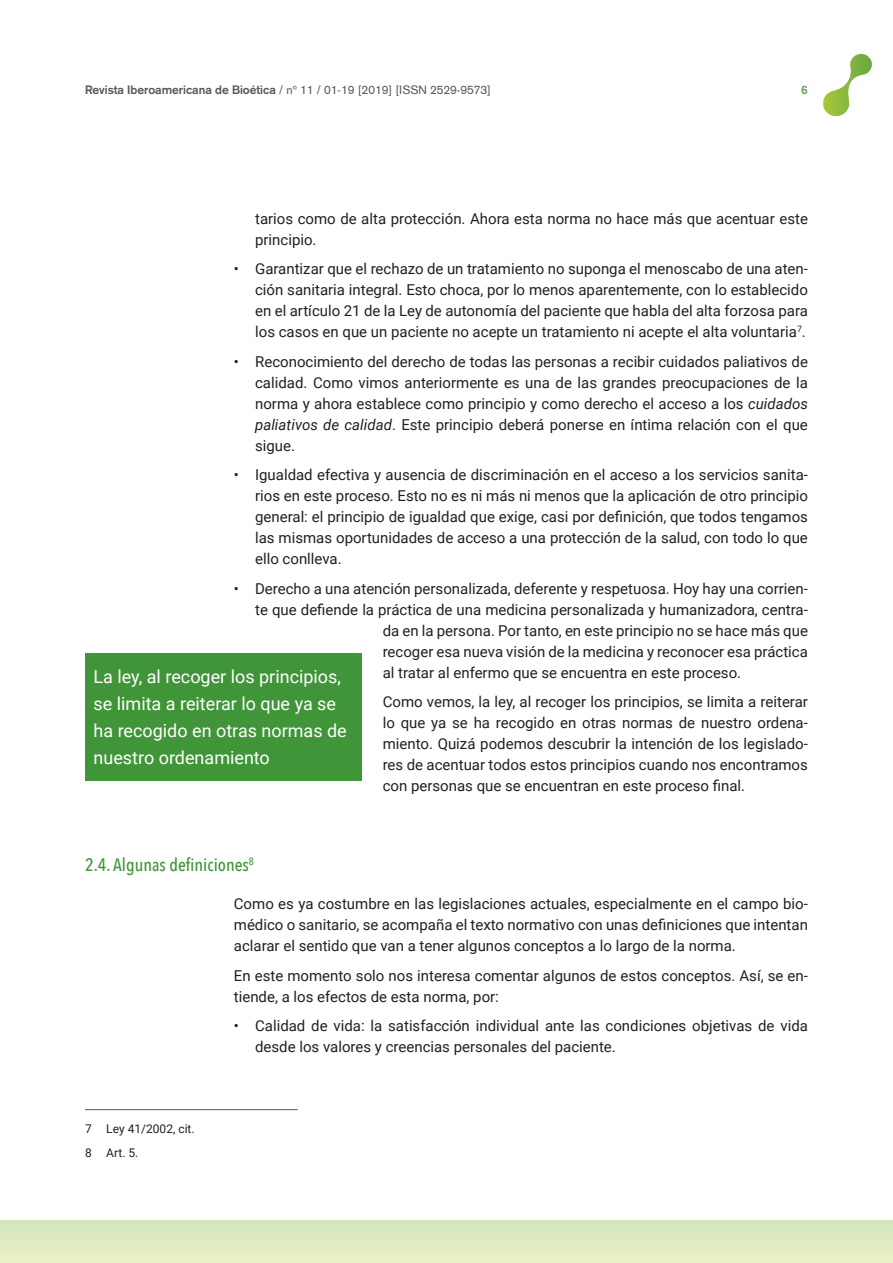
<style>
.page{position:relative;width:893px;height:1263px;background:#fff}
.page>*{position:absolute;margin:0;border:0;box-sizing:border-box;transform-origin:0 0}
.t1{font:18px/27px "Roboto";color:#fff}
.t2{font:500 18px "Avenir Next Condensed";color:#3f9537}
.t3{font:15px/21px "Roboto";color:#231f20;text-align:justify}
.t4{font:12px "Akzidenz Grotesk";color:#57585a}
.t5{font:12px/23.5px "Roboto";color:#231f20}
.t6{font:700 12px "Akzidenz Grotesk";color:#66a554}
.s1{font-weight:700}
.s2{font-style:italic}
</style>
<div class="page">
<div style="left:0;top:1220px;width:893px;height:43px;background:#deeac2"></div>
<svg style="left:823px;top:54px;width:49px;height:62px"></svg>
<hr style="left:85px;top:1109px;width:213px;height:1px;background:#57585a">
<div style="left:85px;top:653px;width:276px;height:127px;background:#3f9537"></div>
<p class="t4" style="left:85px;top:83px;width:407px"><span class="s1">Revista Iberoamericana de Bioética</span> / nº 11 / 01-19 [2019] [ISSN 2529-9573]</p>
<p class="t6" style="left:801px;top:83px;width:8px">6</p>
<p class="t3" style="left:255px;top:207px;width:554px">tarios como de alta protección. Ahora esta norma no hace más que acentuar este principio.</p>
<p class="t3" style="left:255px;top:258px;width:554px;text-indent:-21px">• Garantizar que el rechazo de un tratamiento no suponga el menoscabo de una aten&shy;ción sanitaria integral. Esto choca, por lo menos aparentemente, con lo establecido en el artículo 21 de la Ley de autonomía del paciente que habla del alta forzosa para los casos en que un paciente no acepte un tratamiento ni acepte el alta voluntaria<sup>7</sup>.</p>
<p class="t3" style="left:255px;top:350px;width:554px;text-indent:-21px">• Reconocimiento del derecho de todas las personas a recibir cuidados paliativos de calidad. Como vimos anteriormente es una de las grandes preocupaciones de la norma y ahora establece como principio y como derecho el acceso a los <span class="s2">cuidados paliativos de calidad</span>. Este principio deberá ponerse en íntima relación con el que sigue.</p>
<p class="t3" style="left:255px;top:464px;width:554px;text-indent:-21px">• Igualdad efectiva y ausencia de discriminación en el acceso a los servicios sanita&shy;rios en este proceso. Esto no es ni más ni menos que la aplicación de otro principio general: el principio de igualdad que exige, casi por definición, que todos tengamos las mismas oportunidades de acceso a una protección de la salud, con todo lo que ello conlleva.</p>
<p class="t3" style="left:234px;top:577px;width:576px">• Derecho a una atención personalizada, deferente y respetuosa. Hoy hay una corrien-</p>
<p class="t3" style="left:255px;top:598px;width:554px">te que defiende la práctica de una medicina personalizada y humanizadora, centra-</p>
<p class="t3" style="left:383px;top:619px;width:427px">da en la persona. Por tanto, en este principio no se hace más que</p>
<p class="t3" style="left:383px;top:640px;width:427px">recoger esa nueva visión de la medicina y reconocer esa práctica</p>
<p class="t3" style="left:383px;top:661px;width:360px">al tratar al enfermo que se encuentra en este proceso.</p>
<p class="t3" style="left:383px;top:691px;width:427px">Como vemos, la ley, al recoger los principios, se limita a reiterar lo que ya se ha recogido en otras normas de nuestro ordena&shy;miento. Quizá podemos descubrir la intención de los legislado&shy;res de acentuar todos estos principios cuando nos encontramos con personas que se encuentran en este proceso final.</p>
<p class="t1" style="left:94px;top:662px;width:255px">La ley, al recoger los principios, se limita a reiterar lo que ya se ha recogido en otras normas de nuestro ordenamiento</p>
<p class="t2" style="left:85px;top:854px;width:170px">2.4. Algunas definiciones<sup>8</sup></p>
<p class="t3" style="left:234px;top:893px;width:576px">Como es ya costumbre en las legislaciones actuales, especialmente en el campo bio&shy;médico o sanitario, se acompaña el texto normativo con unas definiciones que intentan aclarar el sentido que van a tener algunos conceptos a lo largo de la norma.</p>
<p class="t3" style="left:234px;top:964px;width:576px">En este momento solo nos interesa comentar algunos de estos conceptos. Así, se en&shy;tiende, a los efectos de esta norma, por:</p>
<p class="t3" style="left:255px;top:1015px;width:554px;text-indent:-21px">• Calidad de vida: la satisfacción individual ante las condiciones objetivas de vida desde los valores y creencias personales del paciente.</p>
<p class="t5" style="left:85px;top:1117px;width:111px">7 Ley 41/2002, cit.<br>8 Art. 5.</p>
</div>
